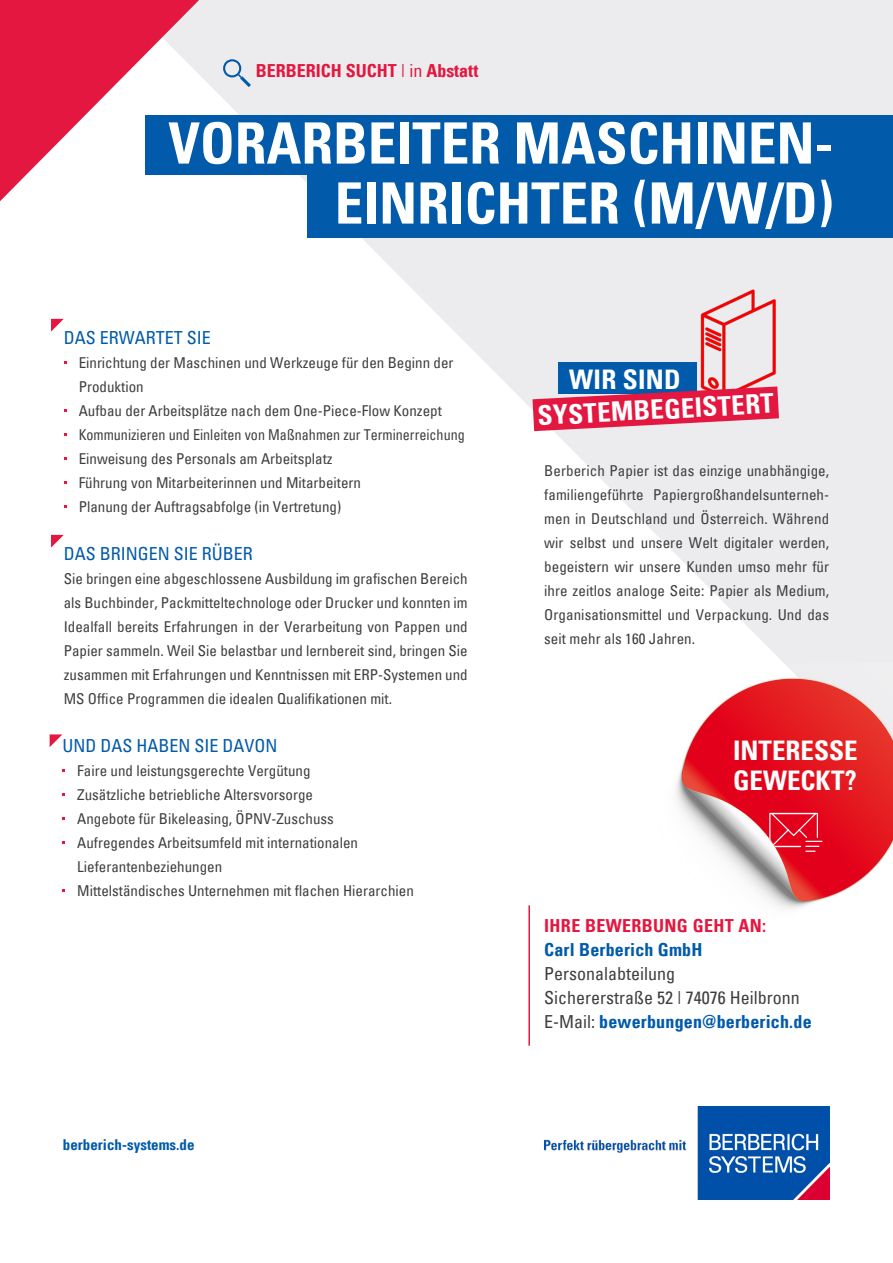
<style>
.page{position:relative;width:893px;height:1263px;background:#fff}
.page>*{position:absolute;margin:0;border:0;box-sizing:border-box;transform-origin:0 0}
.t1{font:700 condensed 57px "Univers";color:#fff}
.t2{font:700 condensed 27px/30px "Univers";color:#fff}
.t3{font:condensed 18px "Univers";color:#015aaa}
.t4{font:700 condensed 18px "Univers";letter-spacing:.01em;color:#015aaa}
.t5{font:condensed 18px/24px "Univers";color:#3e3e3f}
.t6{font:700 condensed 18px "Univers";color:#e31740}
.t7{font:700 condensed 18px "Univers";letter-spacing:.02em;color:#e31740}
.t8{font:condensed 15px/24px "Univers";color:#3e3e3f;text-align:justify}
.t9{font:condensed 15px "Univers";color:#3e3e3f;scale:.94 1}
.t10{font:700 condensed 15px "Univers";color:#015aaa}
.s1{font-weight:400}
.s2{font-size:54.15px}
.s3{font-weight:400;color:#3e3e3f}
</style>
<div class="page">
<svg style="left:199px;top:0;width:694px;height:664px;fill:#ececee"></svg>
<img style="left:679px;top:277px;width:125px;height:132px">
<img style="left:676px;top:664px;width:217px;height:245px">
<svg style="left:0;top:0;width:199px;height:201px"></svg>
<div style="left:559px;top:362px;width:138px;height:32px;background:#015aaa"></div>
<svg style="left:532px;top:386px;width:247px;height:45px;background:#d0476b"></svg>
<hr style="left:528px;top:905px;width:2px;height:141px;background:#e31740">
<img style="left:544px;top:1107px;width:285px;height:92px">
<svg style="left:220px;top:57px;width:34px;height:33px"></svg>
<div style="left:145px;top:115px;width:748px;height:59px;background:#015aaa"></div>
<div style="left:308px;top:174px;width:585px;height:64px;background:#015aaa"></div>
<svg style="left:51px;top:319px;width:13px;height:13px"></svg>
<svg style="left:51px;top:535px;width:13px;height:13px"></svg>
<svg style="left:50px;top:734px;width:12px;height:13px"></svg>
<svg style="left:769px;top:812px;width:53px;height:40px;background:#e72e43"></svg>
<p class="t6" style="left:256px;top:63px;width:224px">BERBERICH SUCHT <span class="s1">| in</span> Abstatt</p>
<p class="t1" style="left:168px;top:119px;width:667px">VORARBEITER MASCHINEN-</p>
<p class="t1" style="left:335px;top:179px;width:500px">EINRICHTER <span class="s2">(</span>M/W/D<span class="s2">)</span></p>
<p class="t3" style="left:64px;top:330px;width:149px">DAS ERWARTET SIE</p>
<p class="t8" style="left:79px;top:351px;width:376px">Einrichtung der Maschinen und Werkzeuge für den Beginn der<br>Produktion</p>
<p class="t8" style="left:79px;top:399px;width:365px">Aufbau der Arbeitsplätze nach dem One-Piece-Flow Konzept</p>
<p class="t9" style="left:79px;top:428px;width:412px">Kommunizieren und Einleiten von Maßnahmen zur Terminerreichung</p>
<p class="t8" style="left:79px;top:447px;width:256px">Einweisung des Personals am Arbeitsplatz</p>
<p class="t8" style="left:79px;top:471px;width:284px">Führung von Mitarbeiterinnen und Mitarbeitern</p>
<p class="t8" style="left:79px;top:495px;width:264px">Planung der Auftragsabfolge (in Vertretung)</p>
<p class="t3" style="left:64px;top:546px;width:191px">DAS BRINGEN SIE RÜBER</p>
<p class="t8" style="left:64px;top:567px;width:405px">Sie bringen eine abgeschlossene Ausbildung im grafischen Bereich als Buchbinder, Packmitteltechnologe oder Drucker und konnten im Idealfall bereits Erfahrungen in der Verarbeitung von Pappen und Papier sammeln. Weil Sie belastbar und lernbereit sind, bringen Sie zusammen mit Erfahrungen und Kenntnissen mit ERP-Systemen und MS Office Programmen die idealen Qualifikationen mit.</p>
<p class="t3" style="left:62px;top:738px;width:217px">UND DAS HABEN SIE DAVON</p>
<p class="t8" style="left:77px;top:759px;width:235px">Faire und leistungsgerechte Vergütung</p>
<p class="t8" style="left:77px;top:783px;width:237px">Zusätzliche betriebliche Altersvorsorge</p>
<p class="t8" style="left:77px;top:807px;width:258px">Angebote für Bikeleasing, ÖPNV-Zuschuss</p>
<p class="t8" style="left:77px;top:831px;width:282px">Aufregendes Arbeitsumfeld mit internationalen<br>Lieferantenbeziehungen</p>
<p class="t8" style="left:77px;top:879px;width:338px">Mittelständisches Unternehmen mit flachen Hierarchien</p>
<p class="t10" style="left:63px;top:1138px;width:133px">berberich-systems.de</p>
<p class="t2" style="left:569px;top:366px;width:113px">WIR SIND</p>
<p class="t2" style="left:537px;top:403px;width:238px;rotate:-3deg">SYSTEMBEGEISTERT</p>
<p class="t8" style="left:544px;top:459px;width:286px">Berberich Papier ist das einzige unabhängige, familiengeführte Papiergroßhandelsunterneh&shy;men in Deutschland und Österreich. Während wir selbst und unsere Welt digitaler werden, begeistern wir unsere Kunden umso mehr für ihre zeitlos analoge Seite: Papier als Medium, Organisationsmittel und Verpackung. Und das seit mehr als 160 Jahren.</p>
<p class="t2" style="left:733px;top:737px;width:126px">INTERESSE<br>GEWECKT?</p>
<p class="t7" style="left:544px;top:917px;width:223px">IHRE BEWERBUNG GEHT AN:</p>
<p class="t4" style="left:544px;top:941px;width:160px">Carl Berberich GmbH</p>
<p class="t5" style="left:544px;top:963px;width:257px">Personalabteilung<br>Sichererstraße 52 | 74076 Heilbronn</p>
<p class="t4" style="left:544px;top:1013px;width:269px"><span class="s3">E-Mail:</span> bewerbungen@berberich.de</p>
</div>
